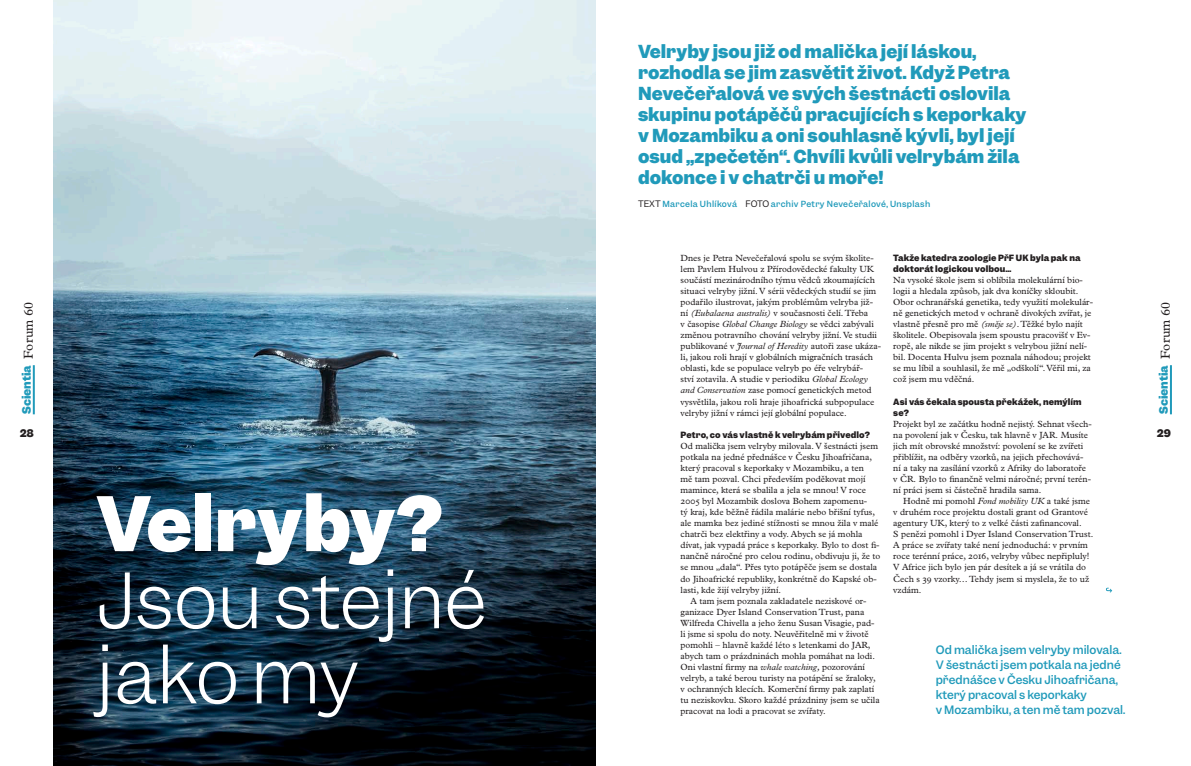
<style>
.page{position:relative;width:1191px;height:766px;background:#fff}
.page>*{position:absolute;margin:0;border:0;box-sizing:border-box;transform-origin:0 0}
.t1{font:300 72px/75px "Garnett";color:#fff}
.t2{font:700 71px "Garnett";color:#fff}
.t3{font:700 17px/21px "Garnett";color:#209aba}
.t4{font:500 11px/15px "Garnett";color:#209aba}
.t5{font:700 11px "Garnett";color:#209aba}
.t6{font:700 10px "Garnett";color:#231f20}
.t7{font:9px/11.1px "Plantin Super";color:#231f20}
.t8{font:700 8.2px/11.1px "Garnett";letter-spacing:.01em;color:#231f20}
.t9{font:500 8px "Garnett";letter-spacing:.04em;color:#209aba}
.s1{font-family:"Plantin Super";font-weight:400;font-size:13px;color:#231f20}
.s2{font-weight:400;font-size:8.5px;color:#231f20}
.s3{font-style:italic}
</style>
<div class="page">
<hr style="left:33px;top:365px;width:2px;height:49px;background:#209aba">
<hr style="left:1170px;top:365px;width:2px;height:49px;background:#209aba">
<svg style="left:1106px;top:587px;width:6px;height:5px"></svg>
<img style="left:54px;top:0;width:541px;height:765px">
<p class="t5" style="left:19px;top:414px;width:114px;rotate:-90deg">Scientia <span class="s1">Forum 60</span></p>
<p class="t6" style="left:20px;top:426px;width:16px">28</p>
<h2 class="t2" style="left:96px;top:475px;width:347px">Velryby?</h2>
<h1 class="t1" style="left:96px;top:564px;width:391px">Jsou stejné jako my</h1>
<p class="t3" style="left:638px;top:41px;width:390px">Velryby jsou již od malička její láskou, rozhodla se jim zasvětit život. Když Petra Nevečeřalová ve svých šestnácti oslovila skupinu potápěčů pracujících s keporkaky v Mozambiku a oni souhlasně kývli, byl její osud „zpečetěn“. Chvíli kvůli velrybám žila dokonce i v chatrči u moře!</p>
<p class="t9" style="left:638px;top:199px;width:294px"><span class="s2">TEXT</span> Marcela Uhlíková <span class="s2">FOTO</span> archiv Petry Nevečeřalové, Unsplash</p>
<p class="t7" style="left:680px;top:251px;width:202px">Dnes je Petra Nevečeřalová spolu se svým školite&shy;lem Pavlem Hulvou z Přírodovědecké fakulty UK součástí mezinárodního týmu vědců zkoumajících situaci velryby jižní. V sérii vědeckých studií se jim podařilo ilustrovat, jakým problémům velryba již&shy;ní <span class="s3">(Eubalaena australis)</span> v současnosti čelí. Třeba<br>v časopise <span class="s3">Global Change Biology</span> se vědci zabývali změnou potravního chování velryby jižní. Ve studii publikované v <span class="s3">Journal of Heredity</span> autoři zase ukáza&shy;li, jakou roli hrají v globálních migračních trasách oblasti, kde se populace velryb po éře velrybář-<br>ství zotavila. A studie v periodiku <span class="s3">Global Ecology and Conservation</span> zase pomocí genetických metod vysvětlila, jakou roli hraje jihoafrická subpopulace velryby jižní v rámci její globální populace.</p>
<p class="t8" style="left:680px;top:429px;width:191px">Petro, co vás vlastně k velrybám přivedlo?</p>
<p class="t7" style="left:680px;top:439px;width:199px">Od malička jsem velryby milovala. V šestnácti jsem</p>
<p class="t7" style="left:680px;top:450px;width:193px">potkala na jedné přednášce v Česku Jihoafričana,</p>
<p class="t7" style="left:680px;top:461px;width:185px">který pracoval s keporkaky v Mozambiku, a ten</p>
<p class="t7" style="left:680px;top:472px;width:186px">mě tam pozval. Chci především poděkovat mojí</p>
<p class="t7" style="left:680px;top:483px;width:187px">mamince, která se sbalila a jela se mnou! V roce</p>
<p class="t7" style="left:680px;top:494px;width:188px">2005 byl Mozambik doslova Bohem zapomenu-</p>
<p class="t7" style="left:680px;top:505px;width:196px">tý kraj, kde běžně řádila malárie nebo břišní tyfus,</p>
<p class="t7" style="left:680px;top:516px;width:199px">ale mamka bez jediné stížnosti se mnou žila v malé</p>
<p class="t7" style="left:680px;top:527px;width:183px">chatrči bez elektřiny a vody. Abych se já mohla</p>
<p class="t7" style="left:680px;top:538px;width:200px">dívat, jak vypadá práce s keporkaky. Bylo to dost fi-</p>
<p class="t7" style="left:680px;top:550px;width:201px">nančně náročné pro celou rodinu, obdivuju ji, že to</p>
<p class="t7" style="left:680px;top:561px;width:198px">se mnou „dala“. Přes tyto potápěče jsem se dostala</p>
<p class="t7" style="left:680px;top:572px;width:198px">do Jihoafrické republiky, konkrétně do Kapské ob-</p>
<p class="t7" style="left:680px;top:583px;width:102px">lasti, kde žijí velryby jižní.</p>
<p class="t7" style="left:690px;top:594px;width:177px">A tam jsem poznala zakladatele neziskové or-</p>
<p class="t7" style="left:680px;top:605px;width:185px">ganizace Dyer Island Conservation Trust, pana</p>
<p class="t7" style="left:680px;top:616px;width:195px">Wilfreda Chivella a jeho ženu Susan Visagie, pad-</p>
<p class="t7" style="left:680px;top:627px;width:190px">li jsme si spolu do noty. Neuvěřitelně mi v životě</p>
<p class="t7" style="left:680px;top:638px;width:191px">pomohli – hlavně každé léto s letenkami do JAR,</p>
<p class="t7" style="left:680px;top:649px;width:196px">abych tam o prázdninách mohla pomáhat na lodi.</p>
<p class="t7" style="left:680px;top:660px;width:186px">Oni vlastní firmy na <span class="s3">whale watching,</span> pozorování</p>
<p class="t7" style="left:680px;top:671px;width:197px">velryb, a také berou turisty na potápění se žraloky,</p>
<p class="t7" style="left:680px;top:682px;width:195px">v ochranných klecích. Komerční firmy pak zaplatí</p>
<p class="t7" style="left:680px;top:693px;width:201px">tu neziskovku. Skoro každé prázdniny jsem se učila</p>
<p class="t7" style="left:680px;top:704px;width:147px">pracovat na lodi a pracovat se zvířaty.</p>
<p class="t8" style="left:893px;top:252px;width:189px">Takže katedra zoologie PřF UK byla pak na doktorát logickou volbou…</p>
<p class="t7" style="left:893px;top:273px;width:201px">Na vysoké škole jsem si oblíbila molekulární bio&shy;logii a hledala způsob, jak dva koníčky skloubit.<br>Obor ochranářská genetika, tedy využití molekulár&shy;ně genetických metod v ochraně divokých zvířat, je vlastně přesně pro mě <span class="s3">(směje se)</span>. Těžké bylo najít školitele. Obepisovala jsem spoustu pracovišť v Ev&shy;ropě, ale nikde se jim projekt s velrybou jižní nelí&shy;bil. Docenta Hulvu jsem poznala náhodou; projekt se mu líbil a souhlasil, že mě „odškolí“. Věřil mi, za což jsem mu vděčná.</p>
<p class="t8" style="left:893px;top:396px;width:190px">Asi vás čekala spousta překážek, nemýlím se?</p>
<p class="t7" style="left:893px;top:417px;width:200px">Projekt byl ze začátku hodně nejistý. Sehnat všech&shy;na povolení jak v Česku, tak hlavně v JAR. Musíte jich mít obrovské množství: povolení se ke zvířeti přiblížit, na odběry vzorků, na jejich přechovává&shy;ní a taky na zasílání vzorků z Afriky do laboratoře v ČR. Bylo to finančně velmi náročné; první terén&shy;ní práci jsem si částečně hradila sama.</p>
<p class="t7" style="left:893px;top:494px;width:202px;text-indent:10px">Hodně mi pomohl <span class="s3">Fond mobility UK</span> a také jsme v druhém roce projektu dostali grant od Grantové agentury UK, který to z velké části zafinancoval.<br>S penězi pomohl i Dyer Island Conservation Trust.<br>A práce se zvířaty také není jednoduchá: v prvním roce terénní práce, 2016, velryby vůbec nepřipluly!<br>V Africe jich bylo jen pár desítek a já se vrátila do Čech s 39 vzorky… Tehdy jsem si myslela, že to už vzdám.</p>
<p class="t4" style="left:935px;top:642px;width:191px">Od malička jsem velryby milovala.<br>V šestnácti jsem potkala na jedné přednášce v Česku Jihoafričana, který pracoval s keporkaky<br>v Mozambiku, a ten mě tam pozval.</p>
<p class="t5" style="left:1156px;top:414px;width:114px;rotate:-90deg">Scientia <span class="s1">Forum 60</span></p>
<p class="t6" style="left:1157px;top:426px;width:16px">29</p>
</div>
